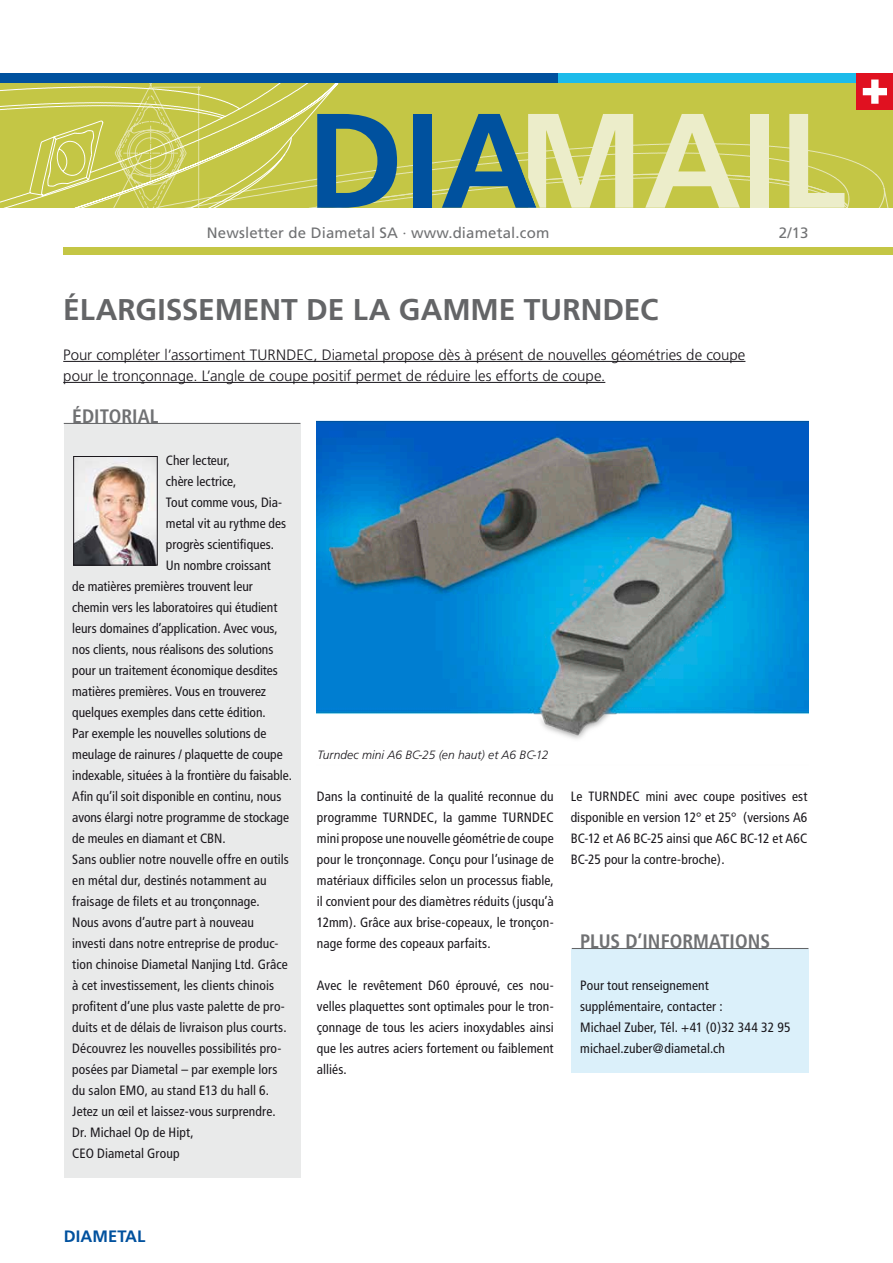
<style>
.page{position:relative;width:893px;height:1263px;background:#fff}
.page>*{position:absolute;margin:0;border:0;box-sizing:border-box;transform-origin:0 0}
.t1{font:700 30px "Frutiger";color:#646567}
.t2{font:700 condensed 19.5px "Frutiger";color:#707173}
.t3{font:700 16.5px "Frutiger";letter-spacing:.005em;color:#00519e}
.t4{font:300 15px/21px "Frutiger";color:#1a171c}
.t5{font:15px "Frutiger";letter-spacing:.01em;color:#707173}
.t6{font:condensed 13.5px/21px "Frutiger";letter-spacing:.005em;color:#1a171c;text-align:justify}
.t7{font:italic 300 12px "Frutiger";letter-spacing:.005em;color:#1a171c}
</style>
<div class="page">
<div style="left:64px;top:248px;width:829px;height:7px;background:#c4c645"></div>
<div style="left:857px;top:74px;width:36px;height:36px;background:#e01120"></div>
<svg style="left:0;top:83px;width:111px;height:125px;background:#c9cb55"></svg>
<div style="left:0;top:74px;width:558px;height:9px;background:#00519e"></div>
<svg style="left:111px;top:74px;width:778px;height:134px;background:#acbb6d"></svg>
<div style="left:64px;top:424px;width:236px;height:754px;background:#e9eaea"></div>
<img style="left:75px;top:460px;width:80px;height:103px">
<div style="left:73px;top:456px;width:84px;height:109px;border:1px solid #1a171c"></div>
<img style="left:317px;top:420px;width:491px;height:319px">
<div style="left:571px;top:949px;width:237px;height:123px;background:#dbf0fa"></div>
<hr style="left:64px;top:423px;width:236px;height:1px;background:#646567">
<hr style="left:63px;top:361px;width:682px;height:1px;background:#1a171c">
<hr style="left:63px;top:382px;width:542px;height:1px;background:#1a171c">
<hr style="left:572px;top:948px;width:236px;height:1px;background:#646567">
<p class="t5" style="left:207px;top:224px;width:344px">Newsletter de Diametal SA · www.diametal.com</p>
<p class="t5" style="left:779px;top:224px;width:31px">2/13</p>
<h1 class="t1" style="left:63px;top:292px;width:597px">ÉLARGISSEMENT DE LA GAMME TURNDEC</h1>
<p class="t4" style="left:63px;top:344px;width:684px">Pour compléter l’assortiment TURNDEC, Diametal propose dès à présent de nouvelles géométries de coupe pour le tronçonnage. L’angle de coupe positif permet de réduire les efforts de coupe.</p>
<h2 class="t2" style="left:72px;top:405px;width:88px">ÉDITORIAL</h2>
<p class="t6" style="left:166px;top:450px;width:66px">Cher lecteur,</p>
<p class="t6" style="left:166px;top:471px;width:72px">chère lectrice,</p>
<p class="t6" style="left:166px;top:492px;width:118px">Tout comme vous, Dia-</p>
<p class="t6" style="left:166px;top:513px;width:122px">metal vit au rythme des</p>
<p class="t6" style="left:166px;top:534px;width:110px">progrès scientifiques.</p>
<p class="t6" style="left:166px;top:555px;width:106px">Un nombre croissant</p>
<p class="t6" style="left:72px;top:576px;width:182px">de matières premières trouvent leur</p>
<p class="t6" style="left:72px;top:597px;width:207px">chemin vers les laboratoires qui étudient</p>
<p class="t6" style="left:72px;top:618px;width:207px">leurs domaines d’application. Avec vous,</p>
<p class="t6" style="left:72px;top:639px;width:203px">nos clients, nous réalisons des solutions</p>
<p class="t6" style="left:72px;top:660px;width:207px">pour un traitement économique desdites</p>
<p class="t6" style="left:72px;top:681px;width:195px">matières premières. Vous en trouverez</p>
<p class="t6" style="left:72px;top:702px;width:195px">quelques exemples dans cette édition.</p>
<p class="t6" style="left:72px;top:723px;width:196px">Par exemple les nouvelles solutions de</p>
<p class="t6" style="left:72px;top:744px;width:212px">meulage de rainures / plaquette de coupe</p>
<p class="t6" style="left:72px;top:765px;width:221px">indexable, situées à la frontière du faisable.</p>
<p class="t6" style="left:72px;top:786px;width:211px">Afin qu’il soit disponible en continu, nous</p>
<p class="t6" style="left:72px;top:807px;width:218px">avons élargi notre programme de stockage</p>
<p class="t6" style="left:72px;top:828px;width:155px">de meules en diamant et CBN.</p>
<p class="t6" style="left:72px;top:849px;width:218px">Sans oublier notre nouvelle offre en outils</p>
<p class="t6" style="left:72px;top:870px;width:196px">en métal dur, destinés notamment au</p>
<p class="t6" style="left:72px;top:891px;width:189px">fraisage de filets et au tronçonnage.</p>
<p class="t6" style="left:72px;top:912px;width:183px">Nous avons d’autre part à nouveau</p>
<p class="t6" style="left:72px;top:933px;width:208px">investi dans notre entreprise de produc-</p>
<p class="t6" style="left:72px;top:954px;width:217px">tion chinoise Diametal Nanjing Ltd. Grâce</p>
<p class="t6" style="left:72px;top:975px;width:203px">à cet investissement, les clients chinois</p>
<p class="t6" style="left:72px;top:996px;width:214px">profitent d’une plus vaste palette de pro-</p>
<p class="t6" style="left:72px;top:1017px;width:216px">duits et de délais de livraison plus courts.</p>
<p class="t6" style="left:72px;top:1038px;width:211px">Découvrez les nouvelles possibilités pro-</p>
<p class="t6" style="left:72px;top:1059px;width:207px">posées par Diametal – par exemple lors</p>
<p class="t6" style="left:72px;top:1080px;width:198px">du salon EMO, au stand E13 du hall 6.</p>
<p class="t6" style="left:72px;top:1101px;width:205px">Jetez un œil et laissez-vous surprendre.</p>
<p class="t6" style="left:72px;top:1122px;width:123px">Dr. Michael Op de Hipt,</p>
<p class="t6" style="left:72px;top:1143px;width:109px">CEO Diametal Group</p>
<p class="t7" style="left:317px;top:748px;width:232px">Turndec mini A6 BC-25 (en haut) et A6 BC-12</p>
<p class="t6" style="left:317px;top:786px;width:238px">Dans la continuité de la qualité reconnue du programme TURNDEC, la gamme TURNDEC mini propose une nouvelle géométrie de coupe pour le tronçonnage. Conçu pour l’usinage de matériaux difficiles selon un processus fiable, il convient pour des diamètres réduits (jusqu’à 12mm). Grâce aux brise-copeaux, le tronçon&shy;nage forme des copeaux parfaits.</p>
<p class="t6" style="left:317px;top:975px;width:238px">Avec le revêtement D60 éprouvé, ces nou&shy;velles plaquettes sont optimales pour le tron&shy;çonnage de tous les aciers inoxydables ainsi que les autres aciers fortement ou faiblement alliés.</p>
<p class="t6" style="left:571px;top:786px;width:238px">Le TURNDEC mini avec coupe positives est disponible en version 12° et 25° (versions A6<br>BC-12 et A6 BC-25 ainsi que A6C BC-12 et A6C BC-25 pour la contre-broche).</p>
<h2 class="t2" style="left:580px;top:930px;width:191px">PLUS D’INFORMATIONS</h2>
<p class="t6" style="left:580px;top:975px;width:212px;text-align:left">Pour tout renseignement supplémentaire, contacter :<br>Michael Zuber, Tél. +41 (0)32 344 32 95 michael.zuber@diametal.ch</p>
<p class="t3" style="left:64px;top:1226px;width:83px">DIAMETAL</p>
</div>
